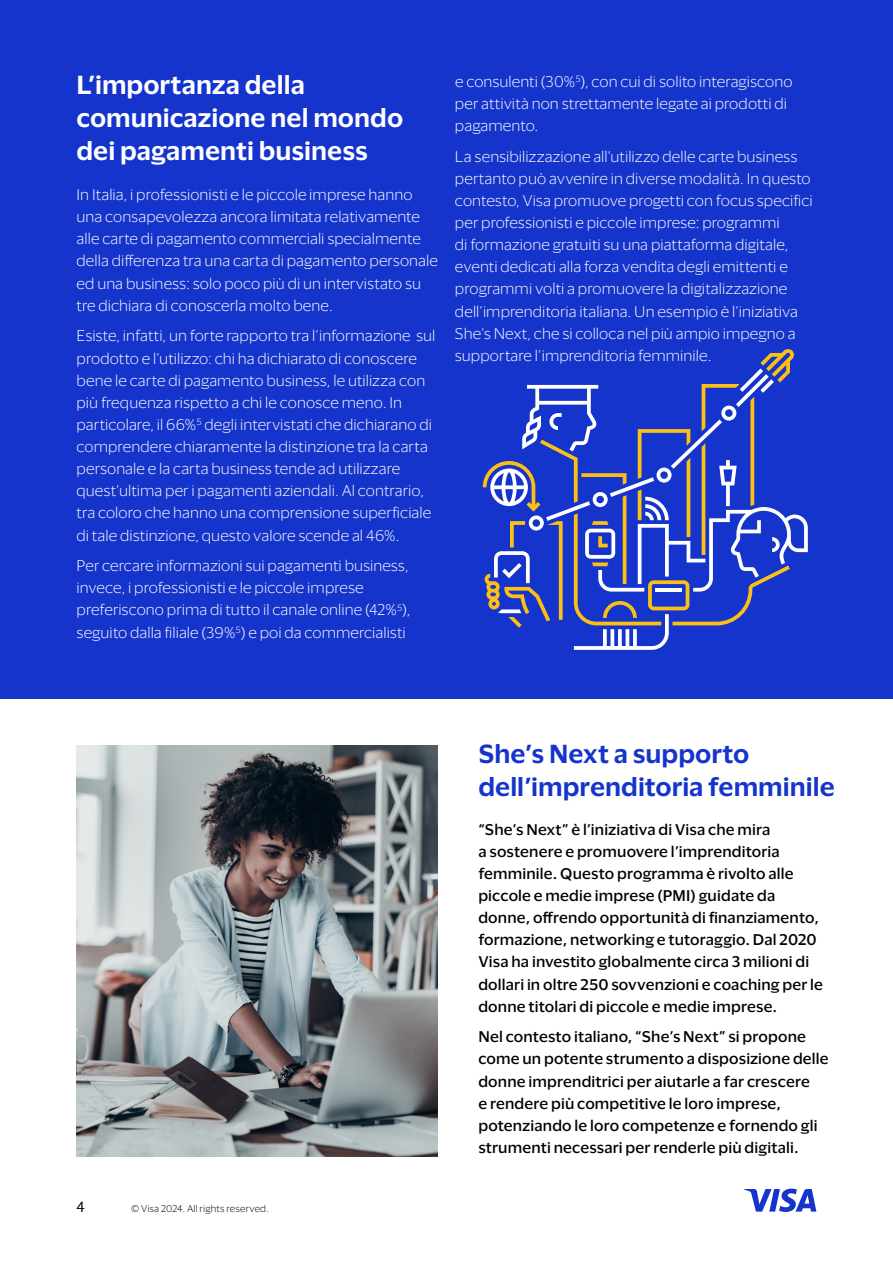
<style>
.page{position:relative;width:893px;height:1263px;background:#fff}
.page>*{position:absolute;margin:0;border:0;box-sizing:border-box;transform-origin:0 0}
.t1{font:600 24px/33px "Visa Dialect";color:#fff}
.t2{font:600 24px/33px "Visa Dialect";color:#1434cb}
.t3{font:300 14.25px/22.2px "Visa Dialect";letter-spacing:.005em;color:#fff}
.t4{font:500 14.25px/22.2px "Visa Dialect";letter-spacing:.01em;color:#000}
.t5{font:300 13.5px "Visa Dialect";color:#000}
.t6{font:300 9px "Visa Dialect";letter-spacing:.025em;color:#000}
</style>
<div class="page">
<div style="left:0;top:0;width:893px;height:699px;background:#1434cb"></div>
<svg style="left:744px;top:1188px;width:72px;height:24px"></svg>
<svg style="left:483px;top:349px;width:325px;height:301px"></svg>
<img style="left:77px;top:746px;width:361px;height:410px">
<h1 class="t1" style="left:77px;top:67px;width:328px">L’importanza della comunicazione nel mondo dei pagamenti business</h1>
<p class="t3" style="left:77px;top:183px;width:363px">In Italia, i professionisti e le piccole imprese hanno una consapevolezza ancora limitata relativamente alle carte di pagamento commerciali specialmente della differenza tra una carta di pagamento personale ed una business: solo poco più di un intervistato su tre dichiara di conoscerla molto bene.</p>
<p class="t3" style="left:77px;top:324px;width:360px">Esiste, infatti, un forte rapporto tra l’informazione sul prodotto e l’utilizzo: chi ha dichiarato di conoscere bene le carte di pagamento business, le utilizza con più frequenza rispetto a chi le conosce meno. In particolare, il 66%<sup>5</sup> degli intervistati che dichiarano di comprendere chiaramente la distinzione tra la carta personale e la carta business tende ad utilizzare quest’ultima per i pagamenti aziendali. Al contrario, tra coloro che hanno una comprensione superficiale di tale distinzione, questo valore scende al 46%.</p>
<p class="t3" style="left:77px;top:554px;width:335px">Per cercare informazioni sui pagamenti business, invece, i professionisti e le piccole imprese preferiscono prima di tutto il canale online (42%<sup>5</sup>), seguito dalla filiale (39%<sup>5</sup>) e poi da commercialisti</p>
<p class="t3" style="left:455px;top:69px;width:339px">e consulenti (30%<sup>5</sup>), con cui di solito interagiscono per attività non strettamente legate ai prodotti di pagamento.</p>
<p class="t3" style="left:455px;top:144px;width:359px">La sensibilizzazione all’utilizzo delle carte business pertanto può avvenire in diverse modalità. In questo contesto, Visa promuove progetti con focus specifici per professionisti e piccole imprese: programmi<br>di formazione gratuiti su una piattaforma digitale, eventi dedicati alla forza vendita degli emittenti e programmi volti a promuovere la digitalizzazione dell’imprenditoria italiana. Un esempio è l’iniziativa She’s Next, che si colloca nel più ampio impegno a supportare l’imprenditoria femminile.</p>
<p class="t5" style="left:77px;top:1197px;width:10px">4</p>
<p class="t6" style="left:131px;top:1202px;width:139px">© Visa 2024. All rights reserved.</p>
<h1 class="t2" style="left:478px;top:736px;width:358px">She’s Next a supporto dell’imprenditoria femminile</h1>
<p class="t4" style="left:478px;top:817px;width:346px">“She’s Next” è l’iniziativa di Visa che mira<br>a sostenere e promuovere l’imprenditoria femminile. Questo programma è rivolto alle piccole e medie imprese (PMI) guidate da donne, offrendo opportunità di finanziamento, formazione, networking e tutoraggio. Dal 2020<br>Visa ha investito globalmente circa 3 milioni di dollari in oltre 250 sovvenzioni e coaching per le donne titolari di piccole e medie imprese.</p>
<p class="t4" style="left:478px;top:1025px;width:352px">Nel contesto italiano, “She’s Next” si propone come un potente strumento a disposizione delle donne imprenditrici per aiutarle a far crescere<br>e rendere più competitive le loro imprese, potenziando le loro competenze e fornendo gli strumenti necessari per renderle più digitali.</p>
</div>
